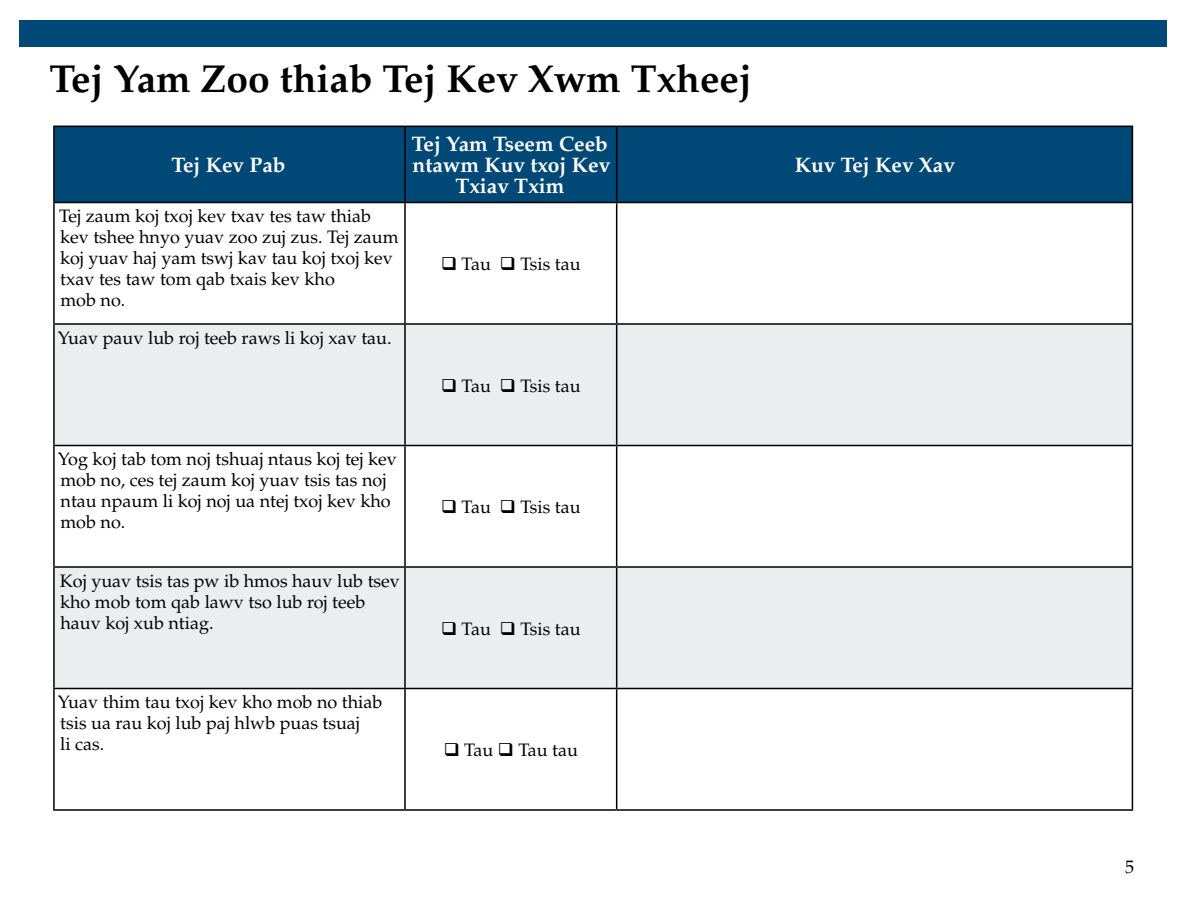
<style>
.page{position:relative;width:1188px;height:918px;background:#fff}
.page>*{position:absolute;margin:0;border:0;box-sizing:border-box;transform-origin:0 0}
.t1{font:700 39px "Palatino";color:#000}
.t2{font:700 21px/21px "Palatino";color:#fff;text-align:center}
.t3{font:18px/21px "Palatino";color:#000}
</style>
<div class="page">
<div style="left:19px;top:20px;width:1148px;height:27px;background:#004876"></div>
<div style="left:55px;top:127px;width:1077px;height:75px;background:#004876"></div>
<svg style="left:55px;top:325px;width:1077px;height:363px;fill:#ebedef"></svg>
<svg style="left:55px;top:689px;width:1077px;height:120px"></svg>
<hr style="left:53px;top:126px;width:352px;height:1px;background:#000">
<hr style="left:53px;top:127px;width:2px;height:75px;background:#000">
<hr style="left:405px;top:126px;width:212px;height:1px;background:#000">
<hr style="left:404px;top:127px;width:2px;height:75px;background:#000">
<hr style="left:617px;top:126px;width:516px;height:1px;background:#000">
<hr style="left:616px;top:127px;width:1px;height:75px;background:#000">
<hr style="left:1132px;top:127px;width:1px;height:75px;background:#000">
<hr style="left:53px;top:202px;width:352px;height:1px;background:#000">
<hr style="left:53px;top:203px;width:2px;height:120px;background:#000">
<hr style="left:405px;top:202px;width:212px;height:1px;background:#000">
<hr style="left:404px;top:203px;width:2px;height:120px;background:#000">
<hr style="left:617px;top:202px;width:516px;height:1px;background:#000">
<hr style="left:616px;top:203px;width:1px;height:120px;background:#000">
<hr style="left:1132px;top:203px;width:1px;height:120px;background:#000">
<hr style="left:53px;top:323px;width:352px;height:2px;background:#000">
<hr style="left:53px;top:325px;width:2px;height:120px;background:#000">
<hr style="left:405px;top:323px;width:212px;height:2px;background:#000">
<hr style="left:404px;top:325px;width:2px;height:120px;background:#000">
<hr style="left:617px;top:323px;width:516px;height:2px;background:#000">
<hr style="left:616px;top:325px;width:1px;height:120px;background:#000">
<hr style="left:1132px;top:325px;width:1px;height:120px;background:#000">
<hr style="left:53px;top:445px;width:352px;height:1px;background:#000">
<hr style="left:53px;top:446px;width:2px;height:120px;background:#000">
<hr style="left:405px;top:445px;width:212px;height:1px;background:#000">
<hr style="left:404px;top:446px;width:2px;height:120px;background:#000">
<hr style="left:617px;top:445px;width:516px;height:1px;background:#000">
<hr style="left:616px;top:446px;width:1px;height:120px;background:#000">
<hr style="left:1132px;top:446px;width:1px;height:120px;background:#000">
<hr style="left:53px;top:566px;width:352px;height:2px;background:#000">
<hr style="left:53px;top:568px;width:2px;height:120px;background:#000">
<hr style="left:405px;top:566px;width:212px;height:2px;background:#000">
<hr style="left:404px;top:568px;width:2px;height:120px;background:#000">
<hr style="left:617px;top:566px;width:516px;height:2px;background:#000">
<hr style="left:616px;top:568px;width:1px;height:120px;background:#000">
<hr style="left:1132px;top:568px;width:1px;height:120px;background:#000">
<hr style="left:53px;top:688px;width:352px;height:1px;background:#000">
<hr style="left:53px;top:689px;width:2px;height:120px;background:#000">
<hr style="left:405px;top:688px;width:212px;height:1px;background:#000">
<hr style="left:404px;top:689px;width:2px;height:120px;background:#000">
<hr style="left:617px;top:688px;width:516px;height:1px;background:#000">
<hr style="left:616px;top:689px;width:1px;height:120px;background:#000">
<hr style="left:1132px;top:689px;width:1px;height:120px;background:#000">
<hr style="left:53px;top:809px;width:352px;height:2px;background:#000">
<hr style="left:405px;top:809px;width:212px;height:2px;background:#000">
<hr style="left:617px;top:809px;width:516px;height:2px;background:#000">
<h1 class="t1" style="left:50px;top:56px;width:704px">Tej Yam Zoo thiab Tej Kev Xwm Txheej</h1>
<p class="t2" style="left:171px;top:155px;width:116px">Tej Kev Pab</p>
<p class="t3" style="left:59px;top:206px;width:341px">Tej zaum koj txoj kev txav tes taw thiab kev tshee hnyo yuav zoo zuj zus. Tej zaum koj yuav haj yam tswj kav tau koj txoj kev txav tes taw tom qab txais kev kho<br>mob no.</p>
<p class="t3" style="left:58px;top:328px;width:335px">Yuav pauv lub roj teeb raws li koj xav tau.</p>
<p class="t2" style="left:412px;top:134px;width:200px">Tej Yam Tseem Ceeb ntawm Kuv txoj Kev<br>Txiav Txim</p>
<p class="t3" style="left:441px;top:254px;width:141px">❑ Tau ❑ Tsis tau</p>
<p class="t3" style="left:441px;top:375px;width:141px">❑ Tau ❑ Tsis tau</p>
<p class="t3" style="left:58px;top:449px;width:341px">Yog koj tab tom noj tshuaj ntaus koj tej kev mob no, ces tej zaum koj yuav tsis tas noj ntau npaum li koj noj ua ntej txoj kev kho mob no.</p>
<p class="t3" style="left:60px;top:571px;width:342px">Koj yuav tsis tas pw ib hmos hauv lub tsev kho mob tom qab lawv tso lub roj teeb hauv koj xub ntiag.</p>
<p class="t3" style="left:441px;top:497px;width:141px">❑ Tau ❑ Tsis tau</p>
<p class="t3" style="left:441px;top:618px;width:141px">❑ Tau ❑ Tsis tau</p>
<p class="t3" style="left:58px;top:692px;width:326px">Yuav thim tau txoj kev kho mob no thiab tsis ua rau koj lub paj hlwb puas tsuaj<br>li cas.</p>
<p class="t3" style="left:444px;top:740px;width:136px">❑ Tau ❑ Tau tau</p>
<p class="t2" style="left:795px;top:155px;width:162px">Kuv Tej Kev Xav</p>
<p class="t3" style="left:1125px;top:857px;width:10px">5</p>
</div>
